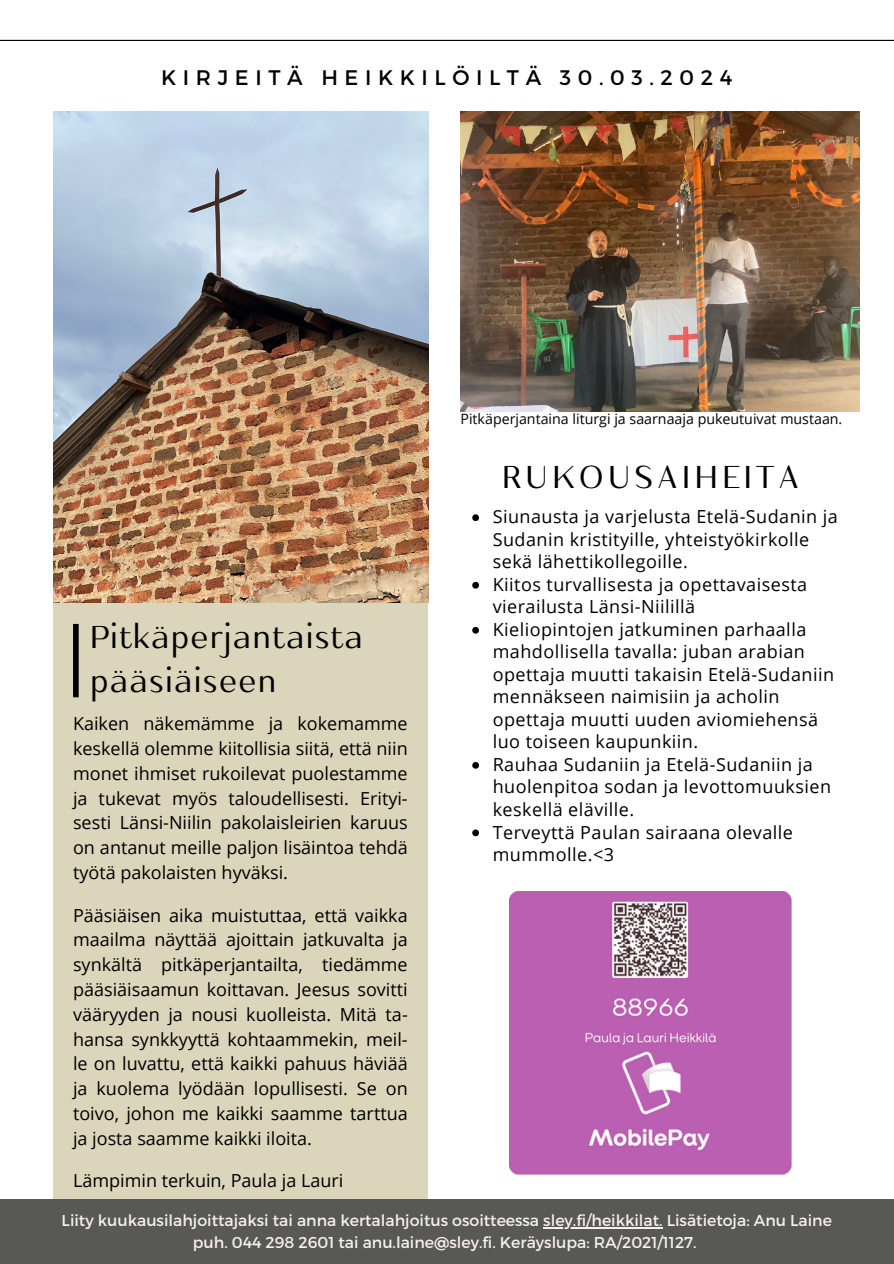
<style>
.page{position:relative;width:894px;height:1264px;background:#fff}
.page>*{position:absolute;margin:0;border:0;box-sizing:border-box;transform-origin:0 0}
.t1{font:31.5px/43.8px "Kulachat HC";color:#000}
.t2{font:31.5px "Kulachat HC";letter-spacing:.105em;color:#000}
.t3{font:21px "Montserrat";letter-spacing:.315em;color:#000}
.t4{font:18px/22.5px "Open Sans";letter-spacing:.025em;color:#000;text-align:justify}
.t5{font:18px "Open Sans";color:#000}
.t6{font:15.75px/21.9px "Montserrat";color:#f5f0ea;text-align:center}
.t7{font:14.25px "Open Sans";color:#000}
</style>
<div class="page">
<div style="left:53px;top:112px;width:374px;height:1086px;background:#dbd5bb"></div>
<hr style="left:0;top:40px;width:893px;height:1px;background:#000">
<div style="left:0;top:1198px;width:893px;height:65px;background:#585857"></div>
<div style="left:73px;top:624px;width:6px;height:73px;background:#000"></div>
<img style="left:509px;top:891px;width:282px;height:283px">
<img style="left:53px;top:112px;width:375px;height:490px">
<img style="left:460px;top:112px;width:398px;height:299px">
<svg style="left:472px;top:514px;width:7px;height:7px"></svg>
<svg style="left:472px;top:582px;width:7px;height:6px"></svg>
<svg style="left:472px;top:627px;width:7px;height:6px"></svg>
<svg style="left:472px;top:762px;width:7px;height:6px"></svg>
<svg style="left:472px;top:829px;width:7px;height:7px"></svg>
<hr style="left:543px;top:1227px;width:116px;height:1px;background:#f5f0ea">
<p class="t3" style="left:161px;top:64px;width:572px">KIRJEITÄ HEIKKILÖILTÄ 30.03.2024</p>
<p class="t7" style="left:460px;top:409px;width:383px">Pitkäperjantaina liturgi ja saarnaaja pukeutuivat mustaan.</p>
<h1 class="t2" style="left:501px;top:466px;width:299px">RUKOUSAIHEITA</h1>
<p class="t4" style="left:492px;top:505px;width:346px;text-align:left">Siunausta ja varjelusta Etelä-Sudanin ja Sudanin kristityille, yhteistyökirkolle sekä lähettikollegoille.<br>Kiitos turvallisesta ja opettavaisesta vierailusta Länsi-Niilillä<br>Kieliopintojen jatkuminen parhaalla mahdollisella tavalla: juban arabian opettaja muutti takaisin Etelä-Sudaniin mennäkseen naimisiin ja acholin opettaja muutti uuden aviomiehensä luo toiseen kaupunkiin.<br>Rauhaa Sudaniin ja Etelä-Sudaniin ja huolenpitoa sodan ja levottomuuksien keskellä eläville.<br>Terveyttä Paulan sairaana olevalle mummolle.&lt;3</p>
<h1 class="t1" style="left:89px;top:619px;width:275px">Pitkäperjantaista pääsiäiseen</h1>
<p class="t4" style="left:73px;top:711px;width:336px;line-height:24.8px">Kaiken näkemämme ja kokemamme keskellä olemme kiitollisia siitä, että niin monet ihmiset rukoilevat puolestamme ja tukevat myös taloudellisesti. Erityi&shy;sesti Länsi-Niilin pakolaisleirien karuus on antanut meille paljon lisäintoa tehdä työtä pakolaisten hyväksi.</p>
<p class="t4" style="left:73px;top:902px;width:336px;line-height:24.8px">Pääsiäisen aika muistuttaa, että vaikka maailma näyttää ajoittain jatkuvalta ja synkältä pitkäperjantailta, tiedämme pääsiäisaamun koittavan. Jeesus sovitti vääryyden ja nousi kuolleista. Mitä ta&shy;hansa synkkyyttä kohtaammekin, meil&shy;le on luvattu, että kaikki pahuus häviää ja kuolema lyödään lopullisesti. Se on toivo, johon me kaikki saamme tarttua ja josta saamme kaikki iloita.</p>
<p class="t5" style="left:73px;top:1168px;width:272px">Lämpimin terkuin, Paula ja Lauri</p>
<p class="t6" style="left:62px;top:1208px;width:771px">Liity kuukausilahjoittajaksi tai anna kertalahjoitus osoitteessa sley.fi/heikkilat. Lisätietoja: Anu Laine puh. 044 298 2601 tai anu.laine@sley.fi. Keräyslupa: RA/2021/1127.</p>
</div>
